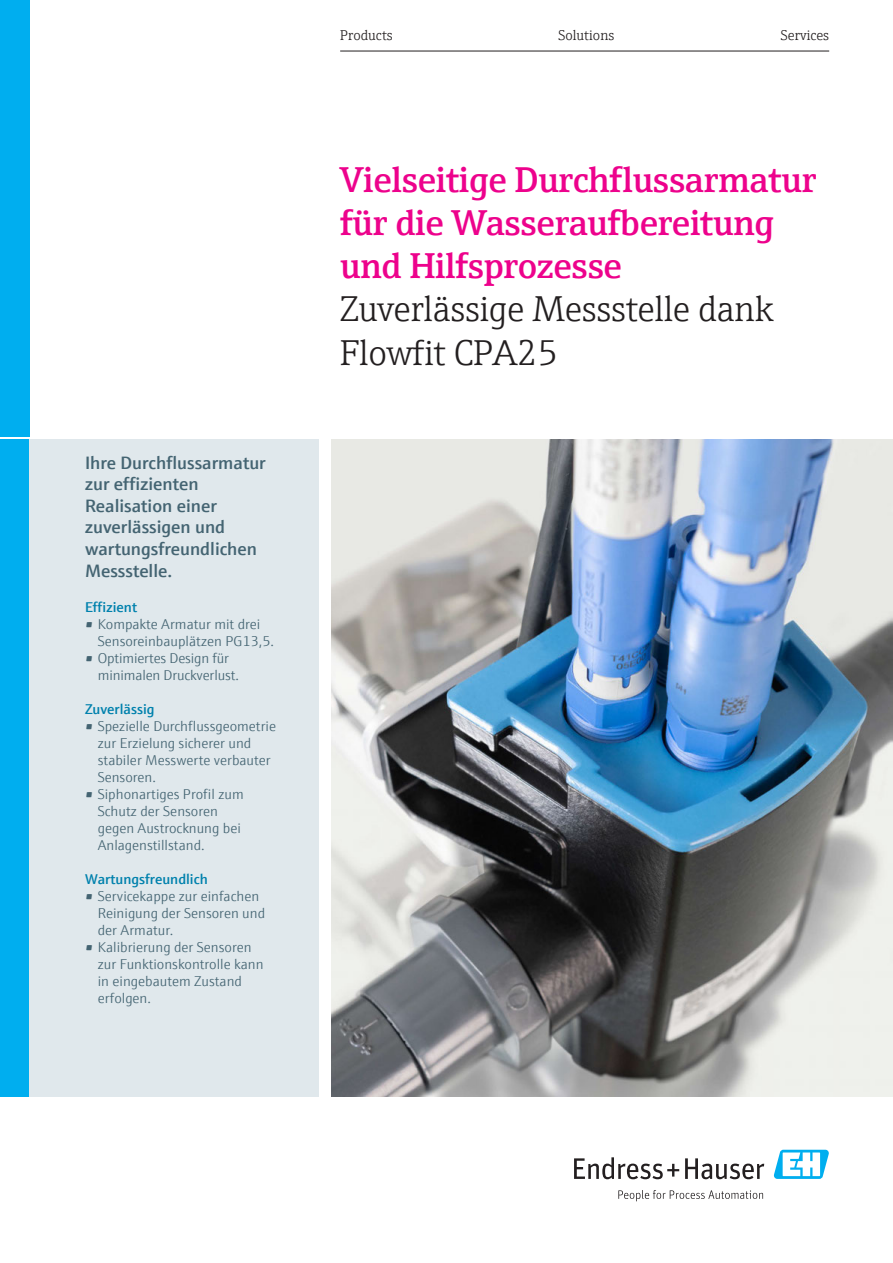
<style>
.page{position:relative;width:893px;height:1263px;background:#fff}
.page>*{position:absolute;margin:0;border:0;box-sizing:border-box;transform-origin:0 0}
.t1{font:600 36px/43.2px "E+H Serif";letter-spacing:-.01em;color:#ed028c}
.t2{font:300 36px/43.2px "E+H Serif";letter-spacing:-.01em;color:#231f20}
.t3{font:600 18px/21.6px "E+H Sans";color:#446472}
.t4{font:300 14.25px/17px "E+H Sans";color:#446472}
.t5{font:600 14.25px "E+H Sans";color:#0081ad}
.t6{font:300 14.25px "E+H Serif";color:#231f20}
</style>
<div class="page">
<svg style="left:574px;top:1157px;width:105px;height:22px"></svg>
<svg style="left:685px;top:1158px;width:79px;height:21px"></svg>
<svg style="left:618px;top:1190px;width:145px;height:11px"></svg>
<svg style="left:773px;top:1150px;width:56px;height:29px"></svg>
<hr style="left:340px;top:51px;width:489px;height:1px;background:#231f20">
<div style="left:0;top:0;width:30px;height:437px;background:#00aeef"></div>
<div style="left:0;top:439px;width:30px;height:657px;background:#00aeef"></div>
<div style="left:30px;top:439px;width:289px;height:657px;background:#e0e8ec"></div>
<img style="left:332px;top:439px;width:560px;height:657px">
<p class="t3" style="left:85px;top:450px;width:182px">Ihre Durchflussarmatur zur effizienten<br>Realisation einer zuverlässigen und wartungsfreundlichen<br>Messstelle.</p>
<p class="t5" style="left:85px;top:596px;width:53px">Effizient</p>
<p class="t4" style="left:98px;top:615px;width:178px;text-indent:-13px">• Kompakte Armatur mit drei<br>Sensoreinbauplätzen PG13,5.</p>
<p class="t4" style="left:98px;top:649px;width:143px;text-indent:-13px">• Optimiertes Design für minimalen Druckverlust.</p>
<p class="t5" style="left:85px;top:698px;width:71px">Zuverlässig</p>
<p class="t4" style="left:98px;top:717px;width:180px;text-indent:-13px">• Spezielle Durchflussgeometrie zur Erzielung sicherer und stabiler Messwerte verbauter<br>Sensoren.</p>
<p class="t4" style="left:98px;top:785px;width:147px;text-indent:-13px">• Siphonartiges Profil zum<br>Schutz der Sensoren gegen Austrocknung bei<br>Anlagenstillstand.</p>
<p class="t5" style="left:85px;top:868px;width:124px">Wartungsfreundlich</p>
<p class="t4" style="left:98px;top:887px;width:169px;text-indent:-13px">• Servicekappe zur einfachen<br>Reinigung der Sensoren und der Armatur.</p>
<p class="t4" style="left:98px;top:938px;width:167px;text-indent:-13px">• Kalibrierung der Sensoren zur Funktionskontrolle kann in eingebautem Zustand erfolgen.</p>
<p class="t6" style="left:340px;top:24px;width:54px">Products</p>
<p class="t6" style="left:558px;top:24px;width:57px">Solutions</p>
<p class="t6" style="left:781px;top:24px;width:50px">Services</p>
<h1 class="t1" style="left:340px;top:155px;width:478px">Vielseitige Durchflussarmatur für die Wasseraufbereitung und Hilfsprozesse</h1>
<h1 class="t2" style="left:340px;top:285px;width:435px">Zuverlässige Messstelle dank<br>Flowfit CPA25</h1>
</div>
